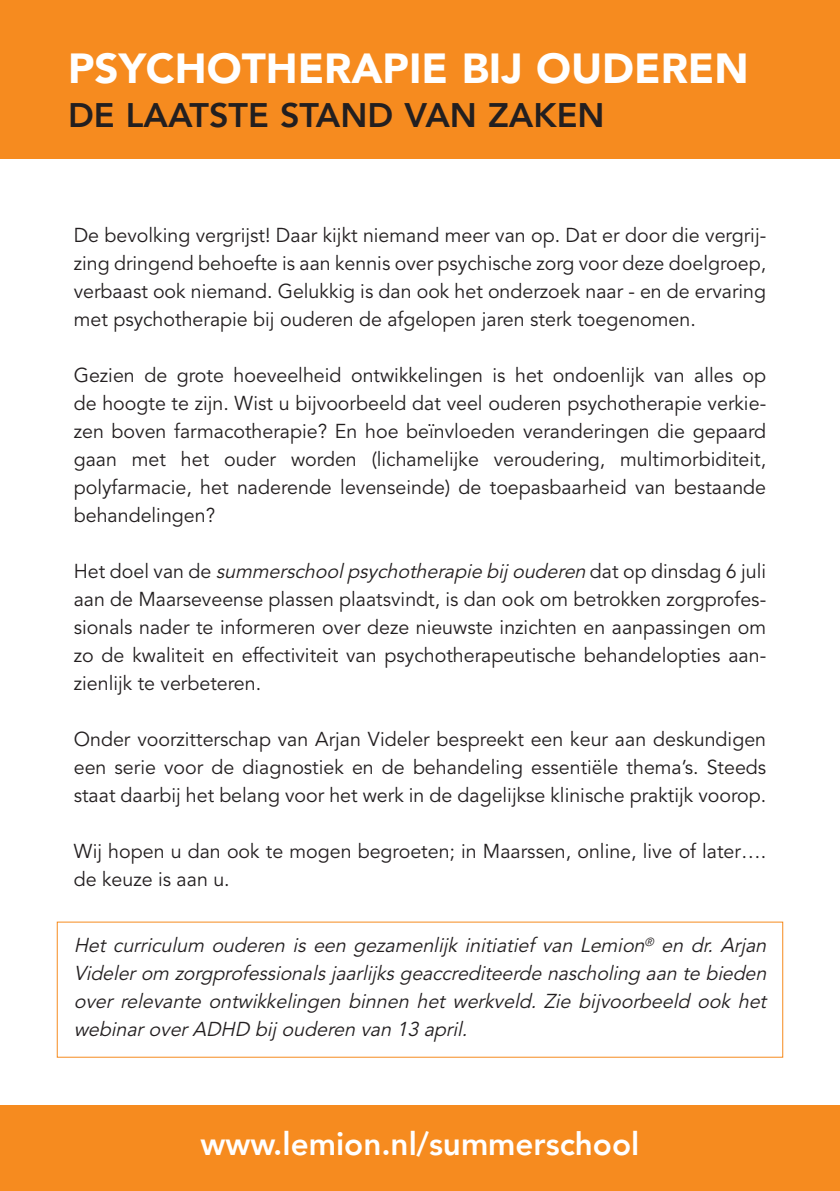
<style>
.page{position:relative;width:840px;height:1191px;background:#fff}
.page>*{position:absolute;margin:0;border:0;box-sizing:border-box;transform-origin:0 0}
.kopje{font:900 42px "Avenir";color:#fff}
.kopje-2{font:800 34px "Avenir";color:#231f20}
.t1{font:800 32px "Avenir";color:#fff}
.t2{font:20px/28px "Avenir";color:#231f20;text-align:justify}
.t3{font:italic 20px/28px "Avenir";color:#231f20;text-align:justify}
.s1{font-style:italic}
</style>
<div class="page">
<div style="left:0;top:0;width:839px;height:159px;background:#f68b1f"></div>
<div style="left:0;top:1106px;width:839px;height:85px;background:#f68b1f"></div>
<p class="kopje" style="left:68px;top:32px;width:681px">PSYCHOTHERAPIE BIJ OUDEREN</p>
<p class="kopje-2" style="left:68px;top:88px;width:538px">DE LAATSTE STAND VAN ZAKEN</p>
<p class="t2" style="left:74px;top:222px;width:693px">De bevolking vergrijst! Daar kijkt niemand meer van op. Dat er door die vergrij&shy;zing dringend behoefte is aan kennis over psychische zorg voor deze doelgroep, verbaast ook niemand. Gelukkig is dan ook het onderzoek naar - en de ervaring met psychotherapie bij ouderen de afgelopen jaren sterk toegenomen.</p>
<p class="t2" style="left:74px;top:362px;width:693px">Gezien de grote hoeveelheid ontwikkelingen is het ondoenlijk van alles op de hoogte te zijn. Wist u bijvoorbeeld dat veel ouderen psychotherapie verkie&shy;zen boven farmacotherapie? En hoe beïnvloeden veranderingen die gepaard gaan met het ouder worden (lichamelijke veroudering, multimorbiditeit, polyfarmacie, het naderende levenseinde) de toepasbaarheid van bestaande behandelingen?</p>
<p class="t2" style="left:74px;top:558px;width:693px">H e t d o e l v a n d e <span class="s1">summerschoolpsychotherapie bij ouderen</span> d a t o p d i n s d a g 6 j u l i aan de Maarseveense plassen plaatsvindt, is dan ook om betrokken zorgprofes&shy;sionals nader te informeren over deze nieuwste inzichten en aanpassingen om zo de kwaliteit en effectiviteit van psychotherapeutische behandelopties aan&shy;zienlijk te verbeteren.</p>
<p class="t2" style="left:74px;top:726px;width:693px">Onder voorzitterschap van Arjan Videler bespreekt een keur aan deskundigen een serie voor de diagnostiek en de behandeling essentiële thema’s. Steeds staat daarbij het belang voor het werk in de dagelijkse klinische praktijk voorop.</p>
<p class="t2" style="left:74px;top:838px;width:693px">Wij hopen u dan ook te mogen begroeten; in Maarssen, online, live of later…. de keuze is aan u.</p>
<p class="t3" style="left:74px;top:932px;width:698px">Het curriculum ouderen is een gezamenlijk initiatief van Lemion<sup>®</sup> en dr. Arjan Videlerom zorgprofessionalsjaarlijksgeaccrediteerde nascholing aan te bieden over relevante ontwikkelingen binnen het werkveld. Zie bijvoorbeeld ook het webinaroverADHD bij ouderen van 13 april.</p>
<p class="t1" style="left:200px;top:1118px;width:440px">www.lemion.nl/summerschool</p>
</div>
